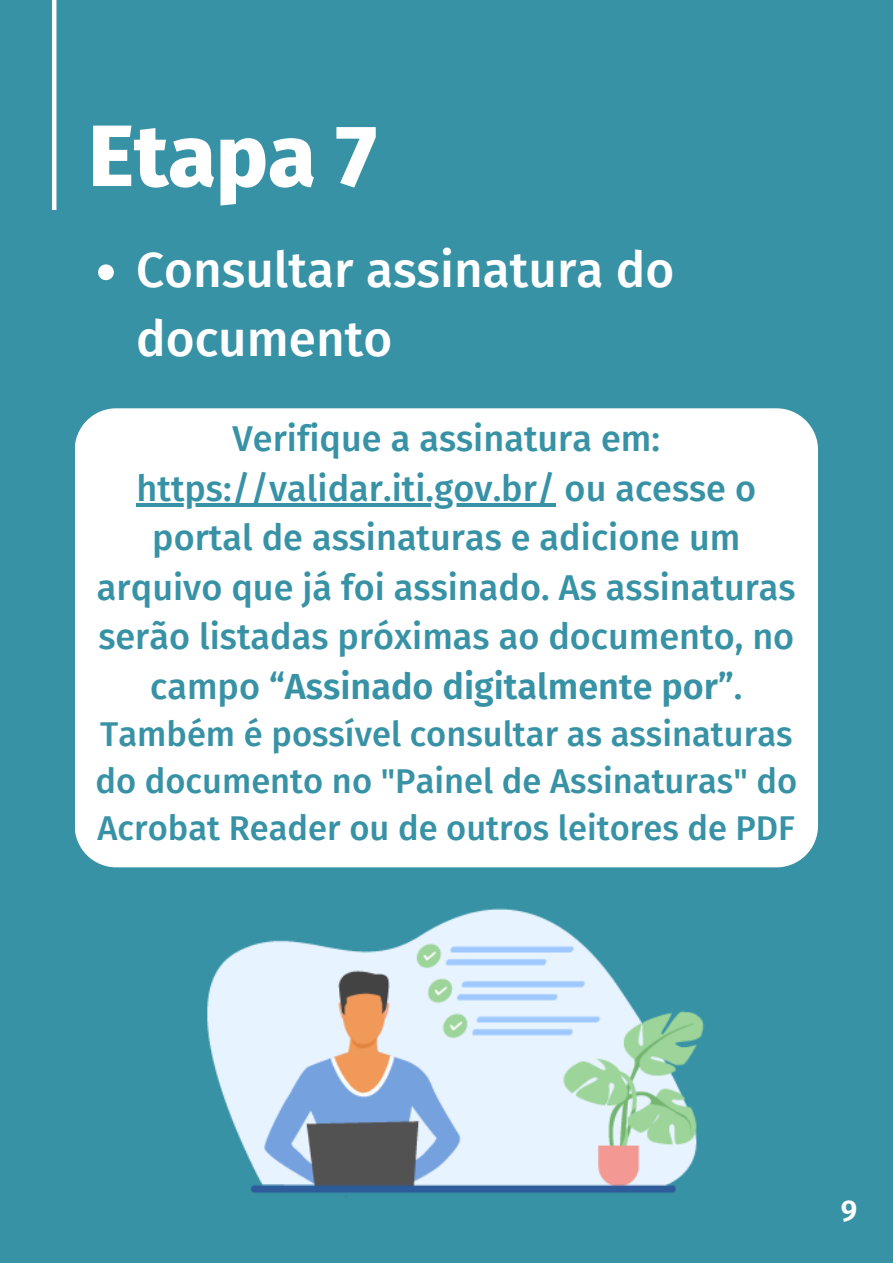
<style>
.page{position:relative;width:893px;height:1264px;background:#fff}
.page>*{position:absolute;margin:0;border:0;box-sizing:border-box;transform-origin:0 0}
.t1{font:800 86.85px "Fira Sans";color:#fff}
.t2{font:500 49.5px/68.6px "Fira Sans";color:#fff}
.t3{font:500 36px/49.5px "Fira Sans";color:#3892a6;text-align:center}
.t4{font:500 34.5px/47.2px "Fira Sans";color:#3892a6}
.t5{font:600 30px "Fira Sans";color:#fff}
.s1{font-weight:600}
</style>
<div class="page">
<div style="left:0;top:0;width:892px;height:1262px;background:#3892a6"></div>
<hr style="left:52px;top:0;width:4px;height:210px;background:#fff">
<div style="left:75px;top:408px;width:743px;height:459px;background:#fff"></div>
<hr style="left:137px;top:503px;width:418px;height:3px;background:#3892a6">
<svg style="left:98px;top:264px;width:16px;height:16px"></svg>
<img style="left:207px;top:908px;width:497px;height:290px">
<p class="t1" style="left:88px;top:105px;width:290px">Etapa 7</p>
<p class="t2" style="left:136px;top:236px;width:540px">Consultar assinatura do documento</p>
<p class="t3" style="left:97px;top:414px;width:700px">Verifique a assinatura em: https://validar.iti.gov.br/ ou acesse o portal de assinaturas e adicione um arquivo que já foi assinado. As assinaturas serão listadas próximas ao documento, no campo <span class="s1">“Assinado digitalmente por”</span>.</p>
<p class="t4" style="left:95px;top:710px;width:703px">Também é possível consultar as assinaturas do documento no "Painel de Assinaturas" do<br>Acrobat Reader ou de outros leitores de PDF</p>
<p class="t5" style="left:840px;top:1192px;width:18px">9</p>
</div>
